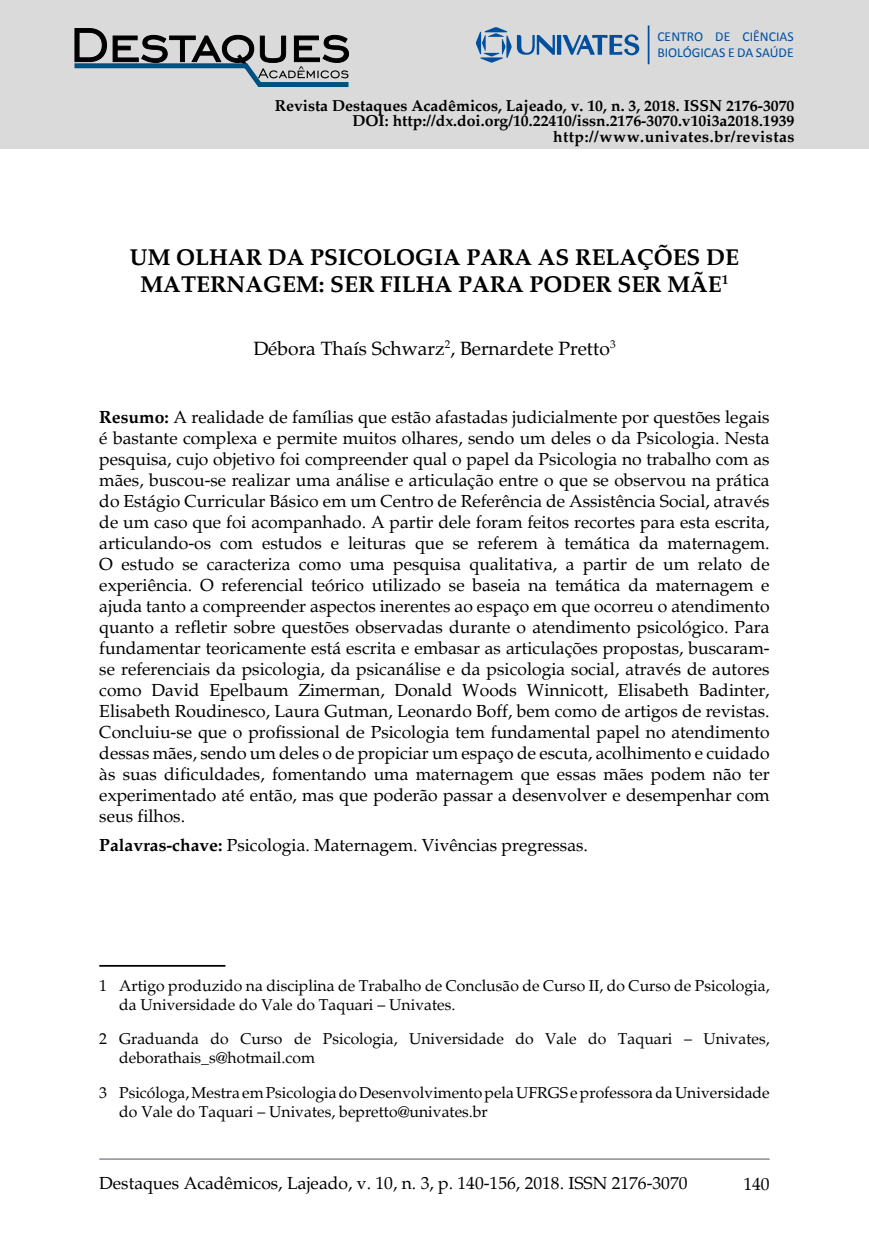
<style>
.page{position:relative;width:869px;height:1241px;background:#fff}
.page>*{position:absolute;margin:0;border:0;box-sizing:border-box;transform-origin:0 0}
.t1{font:700 22.75px/27.3px "Palatino";color:#000;text-align:center}
.t2{font:19.25px "Palatino";color:#000}
.t3{font:17.5px/21px "Palatino";color:#000;text-align:justify}
.t4{font:15.75px/18.9px "Palatino";color:#000}
.t5{font:700 15.75px/15.8px "Palatino";color:#000;text-align:right}
.t6{font:13.65px/16.4px "Calibri";color:#004f9f}
.s1{font-weight:700}
</style>
<div class="page">
<hr style="left:99px;top:1157px;width:670px;height:2px;background:#9c9da2">
<div style="left:0;top:0;width:868px;height:149px;background:#dadada"></div>
<div style="left:556px;top:35px;width:5px;height:20px;background:#004f9f"></div>
<svg style="left:562px;top:34px;width:77px;height:21px"></svg>
<svg style="left:476px;top:27px;width:78px;height:36px"></svg>
<hr style="left:647px;top:25px;width:2px;height:39px;background:#004f9f">
<svg style="left:74px;top:28px;width:275px;height:59px"></svg>
<hr style="left:99px;top:964px;width:126px;height:2px;background:#000">
<p class="t6" style="left:657px;top:28px;width:138px">CENTRO DE CIÊNCIAS<br>BIOLÓGICAS E DA SAÚDE</p>
<p class="t5" style="left:274px;top:98px;width:521px">Revista Destaques Acadêmicos, Lajeado, v. 10, n. 3, 2018. ISSN 2176-3070<br>DOI: http://dx.doi.org/10.22410/issn.2176-3070.v10i3a2018.1939 http://www.univates.br/revistas</p>
<h1 class="t1" style="left:130px;top:243px;width:610px">UM OLHAR DA PSICOLOGIA PARA AS RELAÇÕES DE<br>MATERNAGEM: SER FILHA PARA PODER SER MÃE<sup>1</sup></h1>
<p class="t2" style="left:253px;top:337px;width:363px">Débora Thaís Schwarz<sup>2</sup>, Bernardete Pretto<sup>3</sup></p>
<p class="t3" style="left:99px;top:406px;width:671px"><span class="s1">Resumo:</span> A realidade de famílias que estão afastadas judicialmente por questões legais é bastante complexa e permite muitos olhares, sendo um deles o da Psicologia. Nesta pesquisa, cujo objetivo foi compreender qual o papel da Psicologia no trabalho com as mães, buscou-se realizar uma análise e articulação entre o que se observou na prática do Estágio Curricular Básico em um Centro de Referência de Assistência Social, através de um caso que foi acompanhado. A partir dele foram feitos recortes para esta escrita, articulando-os com estudos e leituras que se referem à temática da maternagem.<br>O estudo se caracteriza como uma pesquisa qualitativa, a partir de um relato de experiência. O referencial teórico utilizado se baseia na temática da maternagem e ajuda tanto a compreender aspectos inerentes ao espaço em que ocorreu o atendimento quanto a refletir sobre questões observadas durante o atendimento psicológico. Para fundamentar teoricamente está escrita e embasar as articulações propostas, buscaram&shy;se referenciais da psicologia, da psicanálise e da psicologia social, através de autores como David Epelbaum Zimerman, Donald Woods Winnicott, Elisabeth Badinter, Elisabeth Roudinesco, Laura Gutman, Leonardo Boff, bem como de artigos de revistas.<br>Concluiu-se que o profissional de Psicologia tem fundamental papel no atendimento dessas mães, sendo um deles o de propiciar um espaço de escuta, acolhimento e cuidado às suas dificuldades, fomentando uma maternagem que essas mães podem não ter experimentado até então, mas que poderão passar a desenvolver e desempenhar com seus filhos.</p>
<p class="t3" style="left:99px;top:834px;width:490px"><span class="s1">Palavras-chave:</span> Psicologia. Maternagem. Vivências pregressas.</p>
<p class="t4" style="left:119px;top:975px;width:651px;text-indent:-20px">1 Artigo produzido na disciplina de Trabalho de Conclusão de Curso II, do Curso de Psicologia, da Universidade do Vale do Taquari – Univates.</p>
<p class="t4" style="left:119px;top:1029px;width:651px;text-indent:-20px">2 Graduanda do Curso de Psicologia, Universidade do Vale do Taquari – Univates, deborathais_s@hotmail.com</p>
<p class="t4" style="left:119px;top:1083px;width:651px;text-indent:-20px">3 Psicóloga, Mestra em Psicologia do Desenvolvimento pela UFRGS e professora da Universidade do Vale do Taquari – Univates, bepretto@univates.br</p>
<p class="t3" style="left:99px;top:1172px;width:589px">Destaques Acadêmicos, Lajeado, v. 10, n. 3, p. 140-156, 2018. ISSN 2176-3070</p>
<p class="t3" style="left:743px;top:1173px;width:28px">140</p>
</div>
